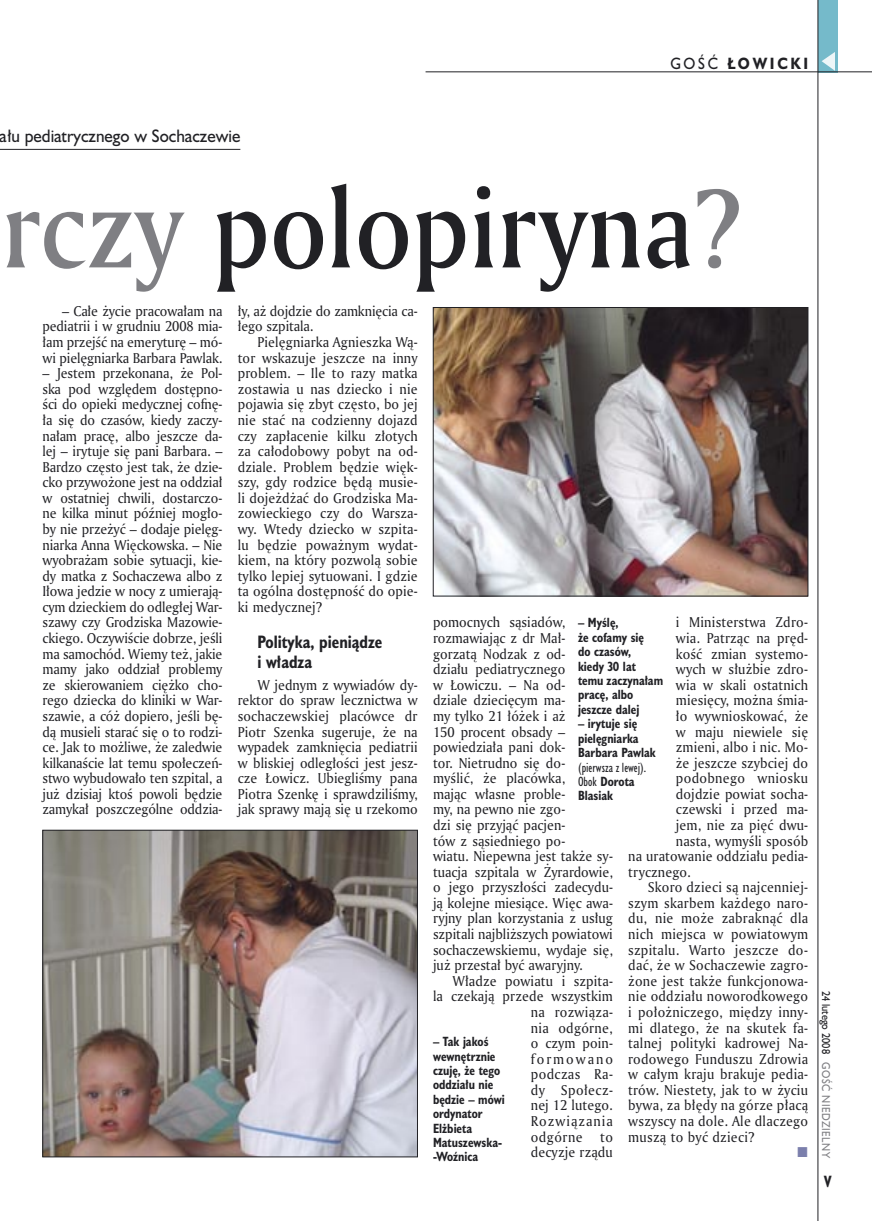
<style>
.page{position:relative;width:872px;height:1221px;background:#fff}
.page>*{position:absolute;margin:0;border:0;box-sizing:border-box;transform-origin:0 0}
.t1{font:108px "Amerigo Md PL";color:#212125;scale:.9 1}
.t2{font:16.5px "Humanst 521 PL";color:#212125;scale:.94 1}
._04_srodtytul_HuCB_11_pt{font:700 16.5px/19.8px "Humanst 521 Cn PL";color:#212125;scale:.94 1}
.t3{font:700 15px "Humanst 521 PL";letter-spacing:.2em;color:#212125;scale:.9 1}
.t4{font:700 15px "Humanst 521 Cn PL";color:#212125;scale:.94 1}
._01_body_tekst{font:13.8px/15.6px "Amerigo PL";color:#212125;text-align:justify;scale:.94 1}
._01_body_tekst-2{font:13.8px "Amerigo PL";letter-spacing:.02em;color:#212125;scale:.94 1}
._01_body_tekst-3{font:13.8px "Amerigo PL";letter-spacing:.035em;color:#212125;scale:.94 1}
._01_body_tekst-4{font:13.8px "Amerigo PL";letter-spacing:.025em;color:#212125;scale:.94 1}
._01_body_tekst-5{font:13.8px "Amerigo PL";letter-spacing:.08em;color:#212125;scale:.94 1}
._01_body_tekst-6{font:13.8px "Amerigo PL";letter-spacing:.03em;color:#212125;scale:.94 1}
._01_body_tekst-7{font:13.8px "Amerigo PL";letter-spacing:.15em;color:#212125;scale:.94 1}
._09_podpis_zdjecia_HuCnB{font:700 12.3px/14.4px "Humanst 521 Cn PL";color:#212125;scale:.94 1}
.t5{font:10.5px "Humanst 521 PL";letter-spacing:.05em;color:#7f7f83;scale:.9 1}
.t6{font:10.5px "Humanst 521 PL";color:#212125;scale:.9 1}
.s1{font-weight:400}
.s2{color:#7f7f83}
</style>
<div class="page">
<div style="left:818px;top:0;width:19px;height:72px;background:#75baca"></div>
<svg style="left:821px;top:52px;width:14px;height:19px"></svg>
<hr style="left:425px;top:72px;width:447px;height:1px;background:#212125">
<hr style="left:817px;top:0;width:1px;height:1220px;background:#212125">
<hr style="left:0;top:149px;width:240px;height:1px;background:#212125">
<img style="left:45px;top:832px;width:371px;height:322px">
<div style="left:43px;top:830px;width:375px;height:326px;border:1px solid #212125"></div>
<img style="left:435px;top:309px;width:371px;height:285px">
<div style="left:433px;top:307px;width:375px;height:289px;border:1px solid #212125"></div>
<p class="t3" style="left:670px;top:53px;width:155px"><span class="s1">GOŚĆ</span> ŁOWICKI</p>
<p class="t2" style="left:0;top:125px;width:257px">ału pediatrycznego w Sochaczewie</p>
<h1 class="t1" style="left:2px;top:156px;width:821px"><span class="s2">rczy</span> polopiryna<span class="s2">?</span></h1>
<p class="_01_body_tekst" style="left:43px;top:303px;width:193px;text-indent:20px">– Całe życie pracowałam na pediatrii i w grudniu 2008 mia&shy;łam przejść na emeryturę – mó&shy;wi pielęgniarka Barbara Pawlak.</p>
<p class="_01_body_tekst" style="left:43px;top:365px;width:193px">– Jestem przekonana, że Pol&shy;ska pod względem dostępno&shy;ści do opieki medycznej cofnę&shy;ła się do czasów, kiedy zaczy&shy;nałam pracę, albo jeszcze da&shy;lej – irytuje się pani Barbara. – Bardzo często jest tak, że dzie&shy;cko przywożone jest na oddział w ostatniej chwili, dostarczo&shy;ne kilka minut później mogło&shy;by nie przeżyć – dodaje pielęg&shy;niarka Anna Więckowska. – Nie wyobrażam sobie sytuacji, kie&shy;dy matka z Sochaczewa albo z Iłowa jedzie w nocy z umierają&shy;cym dzieckiem do odległej War&shy;szawy czy Grodziska Mazowie&shy;ckiego. Oczywiście dobrze, jeśli ma samochód. Wiemy też, jakie mamy jako oddział problemy ze skierowaniem ciężko cho&shy;rego dziecka do kliniki w War&shy;szawie, a cóż dopiero, jeśli bę&shy;dą musieli starać się o to rodzi&shy;ce. Jak to możliwe, że zaledwie kilkanaście lat temu społeczeń&shy;stwo wybudowało ten szpital, a już dzisiaj ktoś powoli będzie zamykał poszczególne oddzia-</p>
<p class="_01_body_tekst" style="left:238px;top:303px;width:193px">ły, aż dojdzie do zamknięcia ca&shy;łego szpitala.</p>
<p class="_01_body_tekst" style="left:238px;top:334px;width:193px;text-indent:20px">Pielęgniarka Agnieszka Wą&shy;tor wskazuje jeszcze na inny problem. – Ile to razy matka zostawia u nas dziecko i nie pojawia się zbyt często, bo jej nie stać na codzienny dojazd czy zapłacenie kilku złotych za całodobowy pobyt na od&shy;dziale. Problem będzie więk&shy;szy, gdy rodzice będą musie&shy;li dojeżdżać do Grodziska Ma&shy;zowieckiego czy do Warsza&shy;wy. Wtedy dziecko w szpita&shy;lu będzie poważnym wydat&shy;kiem, na który pozwolą sobie tylko lepiej sytuowani. I gdzie ta ogólna dostępność do opie&shy;ki medycznej?</p>
<p class="_04_srodtytul_HuCB_11_pt" style="left:257px;top:631px;width:135px">Polityka, pieniądze i władza</p>
<p class="_01_body_tekst" style="left:238px;top:676px;width:193px;text-indent:20px">W jednym z wywiadów dy&shy;rektor do spraw lecznictwa w sochaczewskiej placówce dr Piotr Szenka sugeruje, że na wypadek zamknięcia pediatrii w bliskiej odległości jest jesz&shy;cze Łowicz. Ubiegliśmy pana Piotra Szenkę i sprawdziliśmy, jak sprawy mają się u rzekomo</p>
<p class="_01_body_tekst" style="left:433px;top:614px;width:193px;text-align:left">pomocnych sąsiadów, rozmawiając z dr Mał-<br>gorzatą Nodzak z od-<br>działu pediatrycznego<br>w Łowiczu. – Na od-<br>dziale dziecięcym ma-<br>my tylko 21 łóżek i aż<br>150 procent obsady – powiedziała pani dok-<br>tor. Nietrudno się do-<br>myślić, że placówka,<br>mając własne proble-<br>my, na pewno nie zgo-<br>dzi się przyjąć pacjen-<br>tów z sąsiedniego po-<br>wiatu. Niepewna jest także sy&shy;tuacja szpitala w Żyrardowie, o jego przyszłości zadecydu&shy;ją kolejne miesiące. Więc awa&shy;ryjny plan korzystania z usług szpitali najbliższych powiatowi sochaczewskiemu, wydaje się, już przestał być awaryjny.</p>
<p class="_01_body_tekst" style="left:452px;top:972px;width:172px">Władze powiatu i szpita-</p>
<p class="_01_body_tekst" style="left:433px;top:988px;width:193px">la czekają przede wszystkim</p>
<p class="_01_body_tekst-2" style="left:531px;top:1002px;width:89px">na rozwiąza-</p>
<p class="_01_body_tekst-2" style="left:531px;top:1018px;width:89px">nia odgórne,</p>
<p class="_01_body_tekst" style="left:531px;top:1034px;width:89px">o czym poin-</p>
<p class="_01_body_tekst-7" style="left:531px;top:1049px;width:89px">formowano</p>
<p class="_01_body_tekst-6" style="left:531px;top:1064px;width:89px">podczas Ra-</p>
<p class="_01_body_tekst-3" style="left:531px;top:1080px;width:89px">dy Społecz-</p>
<p class="_01_body_tekst" style="left:531px;top:1097px;width:89px">nej 12 lutego.</p>
<p class="_01_body_tekst-5" style="left:531px;top:1111px;width:89px">Rozwiązania</p>
<p class="_01_body_tekst-3" style="left:531px;top:1127px;width:57px">odgórne</p>
<p class="_01_body_tekst" style="left:676px;top:614px;width:142px">i Ministerstwa Zdro-</p>
<p class="_01_body_tekst" style="left:676px;top:630px;width:142px">wia. Patrząc na pręd-</p>
<p class="_01_body_tekst" style="left:676px;top:645px;width:142px">kość zmian systemo-</p>
<p class="_01_body_tekst" style="left:676px;top:661px;width:142px">wych w służbie zdro-</p>
<p class="_01_body_tekst" style="left:676px;top:676px;width:142px">wia w skali ostatnich</p>
<p class="_01_body_tekst" style="left:676px;top:692px;width:142px">miesięcy, można śmia-</p>
<p class="_01_body_tekst" style="left:676px;top:707px;width:142px">ło wywnioskować, że</p>
<p class="_01_body_tekst" style="left:676px;top:723px;width:142px">w maju niewiele się</p>
<p class="_01_body_tekst" style="left:676px;top:739px;width:142px">zmieni, albo i nic. Mo-</p>
<p class="_01_body_tekst" style="left:676px;top:754px;width:142px">że jeszcze szybciej do</p>
<p class="_01_body_tekst-4" style="left:676px;top:769px;width:142px">podobnego wniosku</p>
<p class="_01_body_tekst" style="left:676px;top:785px;width:142px">dojdzie powiat socha-</p>
<p class="_01_body_tekst" style="left:676px;top:801px;width:142px">czewski i przed ma-</p>
<p class="_01_body_tekst" style="left:676px;top:816px;width:142px">jem, nie za pięć dwu-</p>
<p class="_01_body_tekst" style="left:676px;top:832px;width:142px">nasta, wymyśli sposób</p>
<p class="_01_body_tekst" style="left:628px;top:848px;width:193px">na uratowanie oddziału pedia-</p>
<p class="_01_body_tekst" style="left:628px;top:863px;width:68px">trycznego.</p>
<p class="_01_body_tekst" style="left:628px;top:879px;width:193px;text-indent:20px">Skoro dzieci są najcenniej&shy;szym skarbem każdego naro&shy;du, nie może zabraknąć dla nich miejsca w powiatowym szpitalu. Warto jeszcze do&shy;dać, że w Sochaczewie zagro&shy;żone jest także funkcjonowa&shy;nie oddziału noworodkowego i położniczego, między inny&shy;mi dlatego, że na skutek fa&shy;talnej polityki kadrowej Na&shy;rodowego Funduszu Zdrowia w całym kraju brakuje pedia&shy;trów. Niestety, jak to w życiu bywa, za błędy na górze płacą wszyscy na dole. Ale dlaczego muszą to być dzieci?</p>
<p class="_09_podpis_zdjecia_HuCnB" style="left:578px;top:615px;width:92px">– Myślę,<br>że cofamy się<br>do czasów,<br>kiedy 30 lat temu zaczynałam pracę, albo jeszcze dalej</p>
<p class="_09_podpis_zdjecia_HuCnB" style="left:578px;top:716px;width:84px">– irytuje się pielęgniarka<br>Barbara Pawlak <span class="s1">(pierwsza z lewej).<br>Obok</span> Dorota<br>Blasiak</p>
<p class="_09_podpis_zdjecia_HuCnB" style="left:433px;top:1033px;width:78px">– Tak jakoś wewnętrznie czuję, że tego oddziału nie będzie – mówi ordynator<br>Elżbieta<br>Matuszewska--Woźnica</p>
<p class="_01_body_tekst" style="left:531px;top:1128px;width:89px;text-align:right">to<br>decyzje rządu</p>
<p class="t6" style="left:833px;top:990px;width:72px;rotate:90deg">24 lutego 2008</p>
<p class="t5" style="left:833px;top:1062px;width:108px;rotate:90deg">GOŚĆ NIEDZIELNY</p>
<p class="t4" style="left:824px;top:1171px;width:9px">V</p>
</div>
